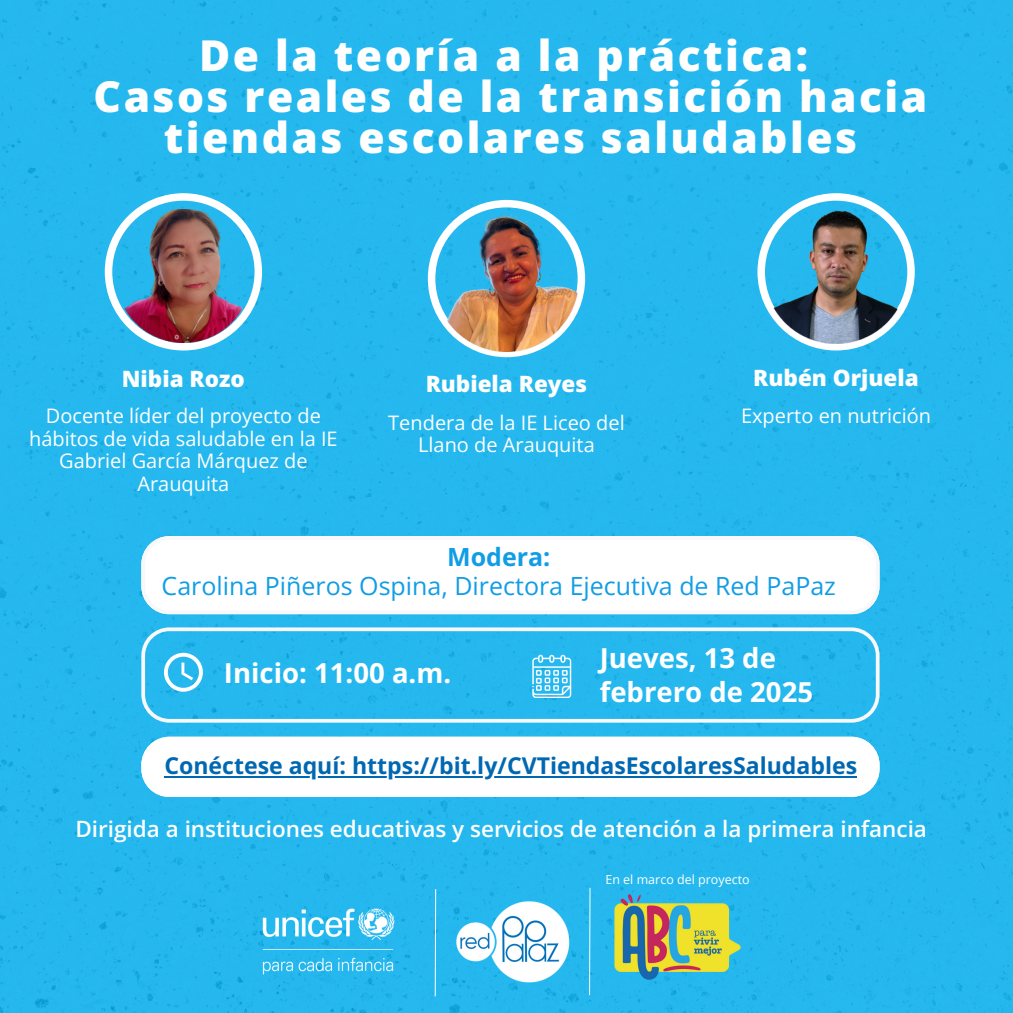
<style>
.page{position:relative;width:1013px;height:1013px;background:#fff}
.page>*{position:absolute;margin:0;border:0;box-sizing:border-box;transform-origin:0 0}
.t1{font:800 42.5px/41.2px "Open Sans";letter-spacing:.06em;color:#fff;text-align:center}
.t2{font:700 27.5px/34.8px "Open Sans";color:#fff}
.t3{font:25px/29px "Open Sans";color:#119de5;text-align:center}
.t4{font:700 23.12px "Open Sans";color:#0068b2}
.t5{font:600 22.5px "Open Sans";color:#fff}
.t6{font:800 22.5px "Open Sans";color:#fff}
.t7{font:20px/22.5px "Open Sans";color:#fff;text-align:center}
.t8{font:12.5px "Open Sans";color:#fff}
.s1{font-weight:700}
</style>
<div class="page">
<div style="left:0;top:0;width:1012px;height:1012px;background:#25b8ef"></div>
<svg style="left:141px;top:627px;width:738px;height:95px;background:#36bcee"></svg>
<svg style="left:532px;top:655px;width:39px;height:43px"></svg>
<svg style="left:164px;top:652px;width:39px;height:39px"></svg>
<svg style="left:141px;top:736px;width:738px;height:60px"></svg>
<svg style="left:141px;top:536px;width:738px;height:78px"></svg>
<img style="left:452px;top:898px;width:121px;height:86px">
<svg style="left:757px;top:193px;width:157px;height:157px"></svg>
<img style="left:764px;top:200px;width:144px;height:144px">
<svg style="left:428px;top:200px;width:157px;height:157px"></svg>
<svg style="left:105px;top:193px;width:157px;height:157px"></svg>
<img style="left:434px;top:207px;width:144px;height:144px">
<img style="left:117px;top:209px;width:133px;height:133px">
<img style="left:245px;top:896px;width:166px;height:90px">
<img style="left:611px;top:891px;width:133px;height:91px">
<hr style="left:164px;top:775px;width:693px;height:2px;background:#0068b2">
<svg style="left:434px;top:888px;width:2px;height:109px"></svg>
<svg style="left:588px;top:886px;width:3px;height:110px"></svg>
<p class="t1" style="left:94px;top:33px;width:835px">De la teoría a la práctica:<br>Casos reales de la transición hacia tiendas escolares saludables</p>
<h5 class="t6" style="left:122px;top:363px;width:124px">Nibia Rozo</h5>
<p class="t7" style="left:29px;top:404px;width:310px">Docente líder del proyecto de hábitos de vida saludable en la IE<br>Gabriel García Márquez de<br>Arauquita</p>
<h5 class="t6" style="left:425px;top:368px;width:163px">Rubiela Reyes</h5>
<h3 class="t7" style="left:388px;top:411px;width:238px">Tendera de la IE Liceo del<br>Llano de Arauquita</h3>
<p class="t6" style="left:753px;top:362px;width:167px">Rubén Orjuela</p>
<h4 class="t7" style="left:741px;top:404px;width:192px">Experto en nutrición</h4>
<h5 class="t3" style="left:162px;top:541px;width:676px"><span class="s1">Modera:<br></span>Carolina Piñeros Ospina, Directora Ejecutiva de Red PaPaz</h5>
<h4 class="t2" style="left:224px;top:655px;width:229px">Inicio: 11:00 a.m.</h4>
<h1 class="t2" style="left:599px;top:639px;width:215px">Jueves, 13 de febrero de 2025</h1>
<h4 class="t4" style="left:164px;top:749px;width:694px">Conéctese aquí: https://bit.ly/CVTiendasEscolaresSaludables</h4>
<p class="t5" style="left:75px;top:813px;width:853px">Dirigida a instituciones educativas y servicios de atención a la primera infancia</p>
<p class="t8" style="left:605px;top:870px;width:146px">En el marco del proyecto</p>
</div>
